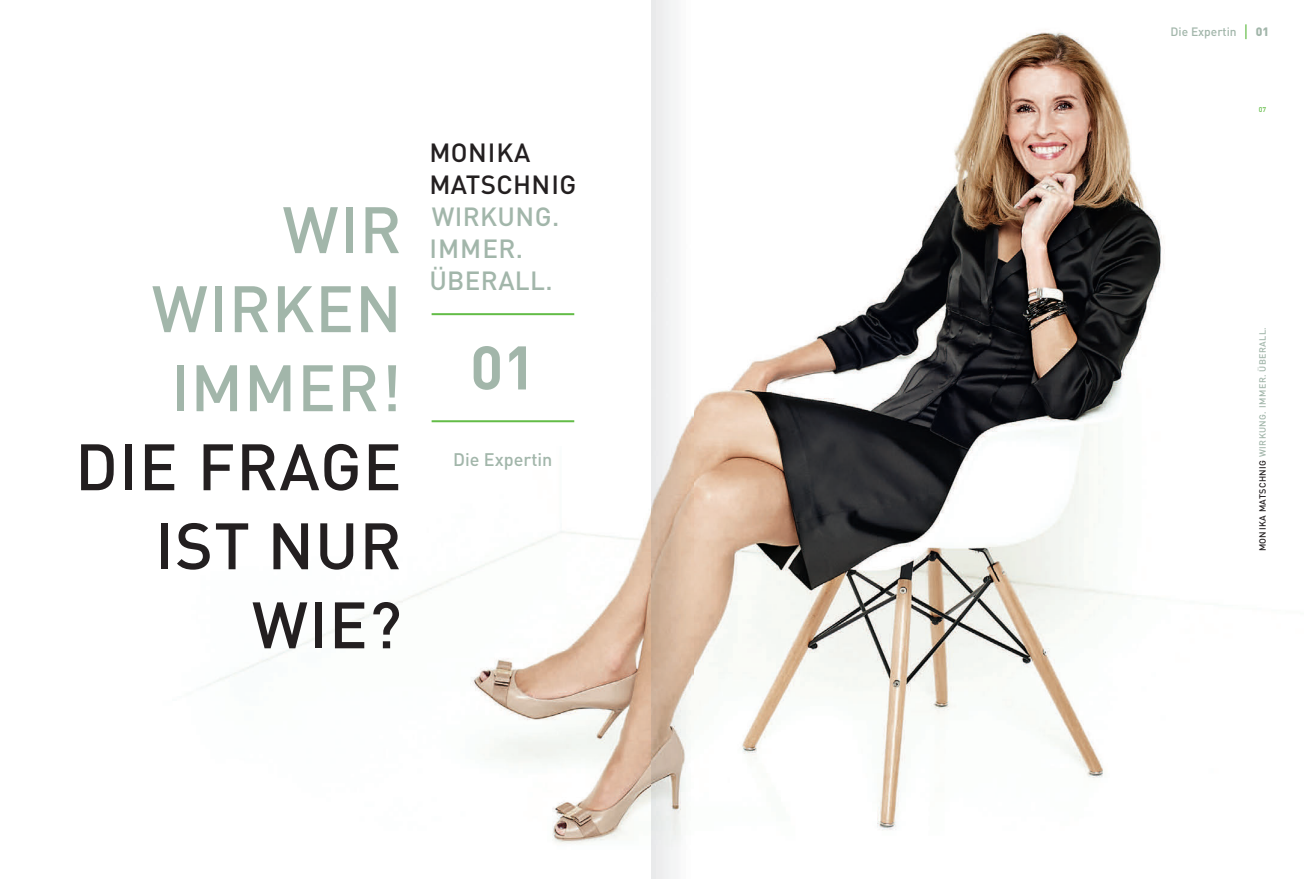
<style>
.page{position:relative;width:1304px;height:879px;background:#fff}
.page>*{position:absolute;margin:0;border:0;box-sizing:border-box;transform-origin:0 0}
.t1{font:500 64.5px/79px "DIN";letter-spacing:.015em;color:#231f20;text-align:right}
.t2{font:500 64.5px/79px "DIN";letter-spacing:.015em;color:#a2b6aa;text-align:justify}
.t3{font:700 60.5px "DIN";color:#a2b6aa}
.t4{font:500 26px/32px "DIN";letter-spacing:.015em;color:#a2b6aa}
.t5{font:500 26px/32px "DIN";letter-spacing:.015em;color:#231f20}
.t6{font:500 18px "DIN";color:#a2b6aa}
.t7{font:500 12px "DIN";color:#a2b6aa}
.t8{font:900 12px "DIN";color:#a2b6aa}
.t9{font:500 9px "DIN";letter-spacing:.04em;color:#a2b6aa}
.t10{font:500 7px "DIN";color:#63bc47}
.s1{color:#231f20}
</style>
<div class="page">
<img style="left:206px;top:0;width:446px;height:879px">
<svg style="left:693px;top:24px;width:554px;height:807px"></svg>
<svg style="left:1245px;top:24px;width:1px;height:15px"></svg>
<hr style="left:432px;top:313px;width:142px;height:2px;background:#63bc47">
<hr style="left:432px;top:420px;width:142px;height:2px;background:#63bc47">
<img style="left:652px;top:0;width:41px;height:879px">
<h1 class="t2" style="left:152px;top:191px;width:252px;text-indent:131px">WIR WIRKEN IMMER!</h1>
<h1 class="t1" style="left:75px;top:428px;width:328px">DIE FRAGE<br>IST NUR<br>WIE?</h1>
<h3 class="t5" style="left:429px;top:137px;width:149px">MONIKA<br>MATSCHNIG</h3>
<h3 class="t4" style="left:429px;top:201px;width:131px">WIRKUNG.<br>IMMER.<br>ÜBERALL.</h3>
<h2 class="t3" style="left:470px;top:333px;width:67px">01</h2>
<h3 class="t6" style="left:453px;top:449px;width:101px">Die Expertin</h3>
<h3 class="t7" style="left:1170px;top:25px;width:68px">Die Expertin</h3>
<h3 class="t8" style="left:1256px;top:25px;width:15px">01</h3>
<p class="t10" style="left:1259px;top:105px;width:9px">07</p>
<p class="t9" style="left:1257px;top:551px;width:225px;rotate:-90deg"><span class="s1">MONIKA MATSCHNIG</span> WIRKUNG. IMMER. ÜBERALL.</p>
</div>
